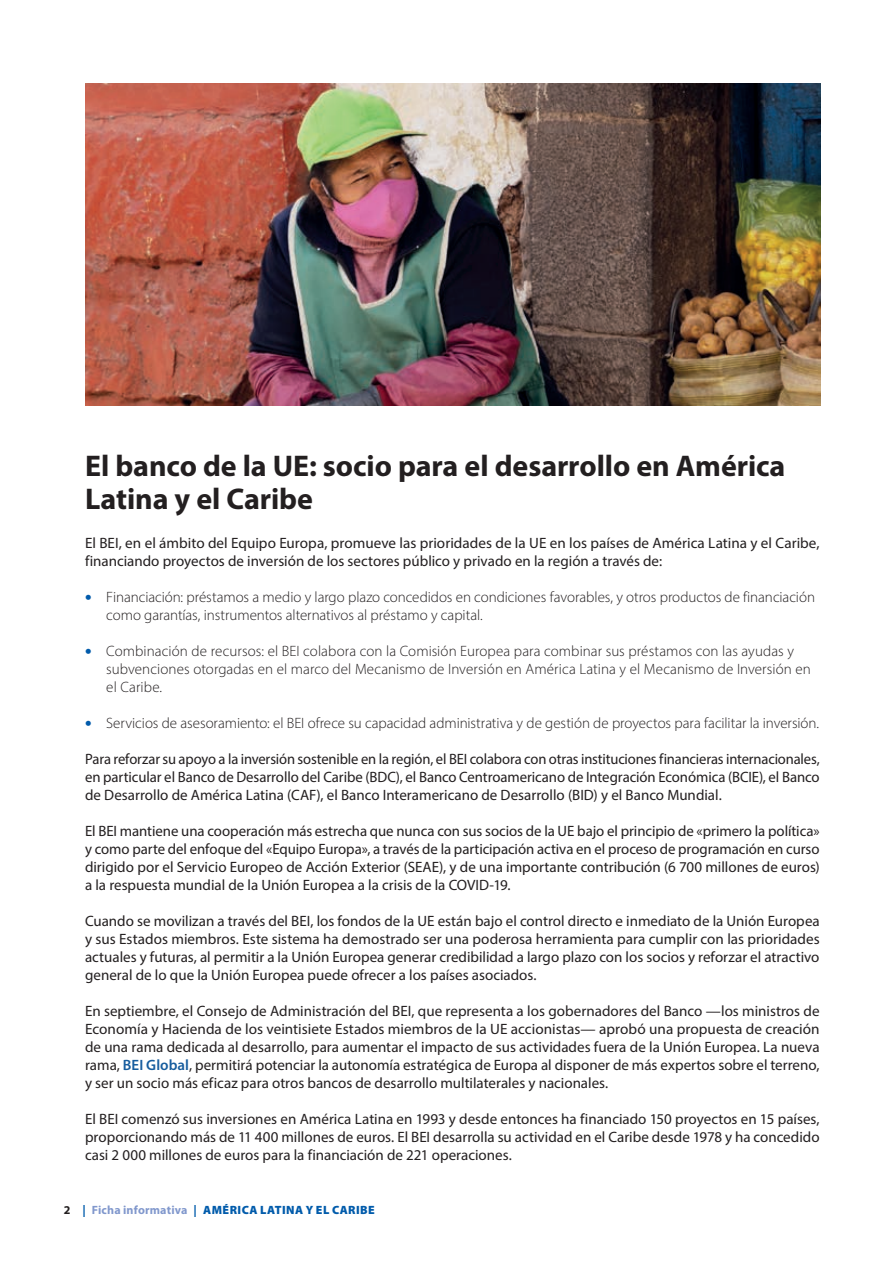
<style>
.page{position:relative;width:893px;height:1263px;background:#fff}
.page>*{position:absolute;margin:0;border:0;box-sizing:border-box;transform-origin:0 0}
._01_TITRE_PROJET{font:700 30px/33px "Myriad Pro";letter-spacing:-.005em;color:#231f20}
._01_TEXTE_COURANT{font:15px/18px "Myriad Pro";color:#231f20;text-align:justify}
.t1{font:300 15px/18px "Myriad Pro";color:#231f20}
.t2{font:900 12px "Myriad Pro";letter-spacing:.04em;color:#015bab}
.s1{font-weight:900;font-size:18px;color:#015bab}
.s2{font-weight:600;color:#175d9e}
.s3{font-weight:700;color:#231f20}
.s4{font-weight:700}
.s5{font-weight:700;color:#8198cd}
</style>
<div class="page">
<img style="left:85px;top:83px;width:736px;height:323px">
<p class="_01_TITRE_PROJET" style="left:85px;top:448px;width:702px">El banco de la UE: socio para el desarrollo en América<br>Latina y el Caribe</p>
<p class="_01_TEXTE_COURANT" style="left:85px;top:534px;width:736px">El BEI, en el ámbito del Equipo Europa, promueve las prioridades de la UE en los países de América Latina y el Caribe, financiando proyectos de inversión de los sectores público y privado en la región a través de:</p>
<p class="t1" style="left:106px;top:588px;width:710px;text-indent:-21px"><span class="s1">•</span> Financiación: préstamos a medio y largo plazo concedidos en condiciones favorables, y otros productos de financiación como garantías, instrumentos alternativos al préstamo y capital.</p>
<p class="t1" style="left:106px;top:642px;width:706px;text-indent:-21px"><span class="s1">•</span> Combinación de recursos: el BEI colabora con la Comisión Europea para combinar sus préstamos con las ayudas y subvenciones otorgadas en el marco del Mecanismo de Inversión en América Latina y el Mecanismo de Inversión en el Caribe.</p>
<p class="t1" style="left:85px;top:714px;width:736px"><span class="s1">•</span> Servicios de asesoramiento: el BEI ofrece su capacidad administrativa y de gestión de proyectos para facilitar la inversión.</p>
<p class="_01_TEXTE_COURANT" style="left:85px;top:750px;width:736px">Para reforzar su apoyo a la inversión sostenible en la región, el BEI colabora con otras instituciones financieras internacionales, en particular el Banco de Desarrollo del Caribe (BDC), el Banco Centroamericano de Integración Económica (BCIE), el Banco de Desarrollo de América Latina (CAF), el Banco Interamericano de Desarrollo (BID) y el Banco Mundial.</p>
<p class="_01_TEXTE_COURANT" style="left:85px;top:822px;width:736px">El BEI mantiene una cooperación más estrecha que nunca con sus socios de la UE bajo el principio de «primero la política» y como parte del enfoque del «Equipo Europa», a través de la participación activa en el proceso de programación en curso dirigido por el Servicio Europeo de Acción Exterior (SEAE), y de una importante contribución (6 700 millones de euros) a la respuesta mundial de la Unión Europea a la crisis de la COVID-19.</p>
<p class="_01_TEXTE_COURANT" style="left:85px;top:912px;width:736px">Cuando se movilizan a través del BEI, los fondos de la UE están bajo el control directo e inmediato de la Unión Europea y sus Estados miembros. Este sistema ha demostrado ser una poderosa herramienta para cumplir con las prioridades actuales y futuras, al permitir a la Unión Europea generar credibilidad a largo plazo con los socios y reforzar el atractivo general de lo que la Unión Europea puede ofrecer a los países asociados.</p>
<p class="_01_TEXTE_COURANT" style="left:85px;top:1002px;width:736px">En septiembre, el Consejo de Administración del BEI, que representa a los gobernadores del Banco —los ministros de Economía y Hacienda de los veintisiete Estados miembros de la UE accionistas— aprobó una propuesta de creación de una rama dedicada al desarrollo, para aumentar el impacto de sus actividades fuera de la Unión Europea. La nueva rama, <span class="s2">BEI Global</span>, permitirá potenciar la autonomía estratégica de Europa al disponer de más expertos sobre el terreno, y ser un socio más eficaz para otros bancos de desarrollo multilaterales y nacionales.</p>
<p class="_01_TEXTE_COURANT" style="left:85px;top:1110px;width:736px">El BEI comenzó sus inversiones en América Latina en 1993 y desde entonces ha financiado 150 proyectos en 15 países, proporcionando más de 11 400 millones de euros. El BEI desarrolla su actividad en el Caribe desde 1978 y ha concedido casi 2 000 millones de euros para la financiación de 221 operaciones.</p>
<p class="t2" style="left:64px;top:1201px;width:313px"><span class="s3">2</span> <span class="s4">|</span> <span class="s5">Ficha informativa</span> <span class="s4">|</span> AMÉRICA LATINA Y EL CARIBE</p>
</div>
